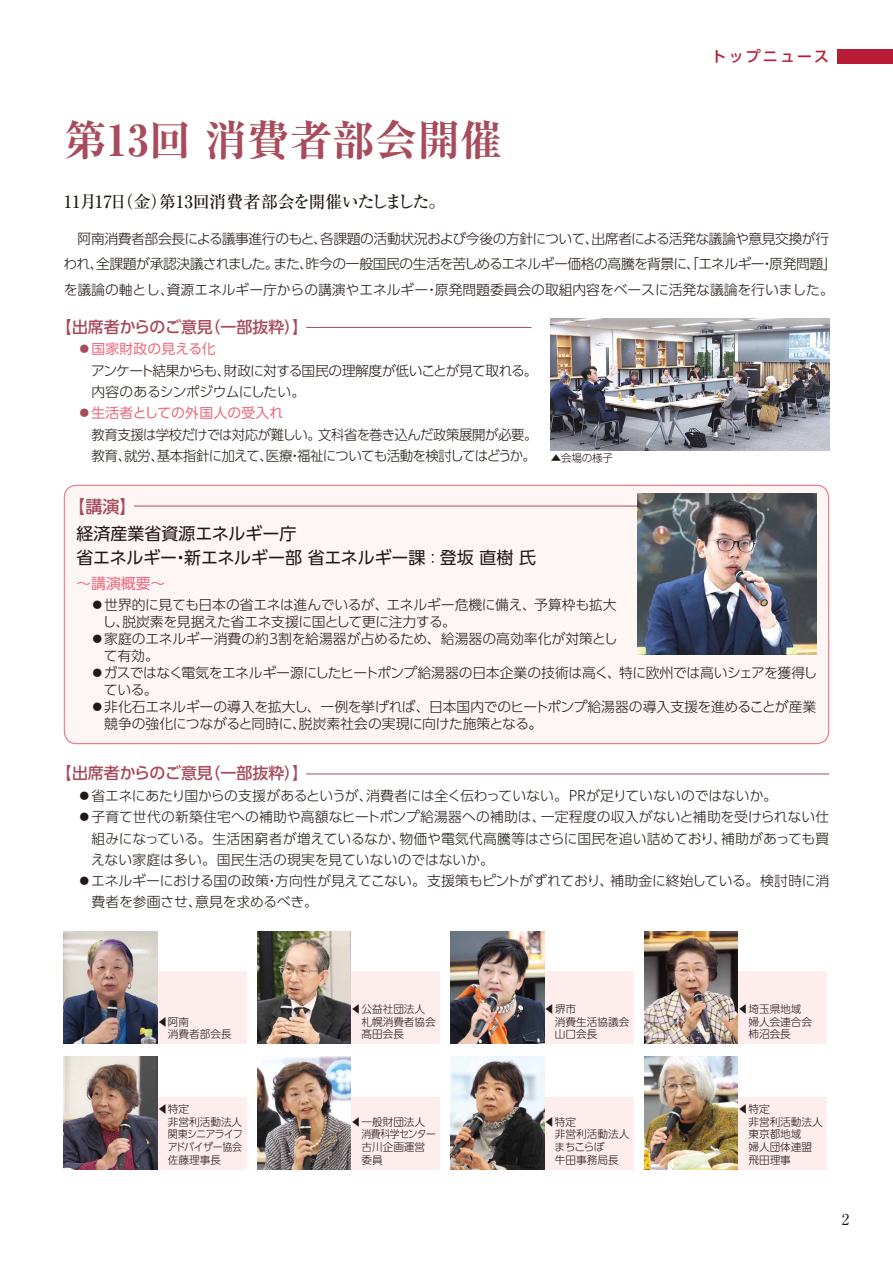
<style>
.page{position:relative;width:893px;height:1263px;background:#fff}
.page>*{position:absolute;margin:0;border:0;box-sizing:border-box;transform-origin:0 0}
.t1{font:700 expanded 42.45px "Ryumin Pro";color:#a84b5c}
.t2{font:16.95px/23.4px "UD Shin Go Pro";letter-spacing:-.015em;color:#221815}
.t3{font:500 16.95px "Ryumin Pro";letter-spacing:-.025em;color:#221815}
.t4{font:500 16.95px "UD Shin Go Pro";color:#a84b5c}
.t5{font:500 15.9px "UD Shin Go Pro";color:#a84b5c}
.t6{font:700 15px "A1 Mincho Std";color:#221815}
.t7{font:500 14.85px "UD Shin Go Pro";letter-spacing:.15em;color:#b81b35}
.t8{font:14.85px "UD Shin Go Pro";color:#ec6d81}
.t9{font:300 13.8px/25.5px "UD Shin Go Pro";letter-spacing:-.02em;color:#221815;text-align:center}
.t10{font:300 13.8px "UD Shin Go Pro";letter-spacing:.015em;color:#221815}
.t11{font:300 13.8px "UD Shin Go Pro";color:#221815}
.t12{font:300 13.8px "UD Shin Go Pro";letter-spacing:-.06em;color:#221815}
.t13{font:300 13.8px "UD Shin Go Pro";letter-spacing:-.05em;color:#221815}
.t14{font:300 13.8px "UD Shin Go Pro";letter-spacing:.005em;color:#221815}
.t15{font:13.8px "UD Shin Go Pro";letter-spacing:.015em;color:#ec6d81}
.t16{font:300 13.8px "UD Shin Go Pro";letter-spacing:-.04em;color:#221815}
.t17{font:300 10.65px/12.8px "UD Shin Go Pro";color:#221815}
.t18{font:300 10.65px/12.8px "UD Shin Go Pro";letter-spacing:-.03em;color:#221815}
.s1{font-weight:300;color:#a84b5c}
.s2{font-weight:300;font-size:14.85px}
.s3{font-weight:400}
</style>
<div class="page">
<div style="left:64px;top:485px;width:765px;height:259px;background:#fef5f5;border-radius:12px"></div>
<div style="left:64px;top:485px;width:765px;height:259px;border:1px solid #ec6d81;border-radius:12px"></div>
<div style="left:64px;top:972px;width:183px;height:72px;background:#fdeeed"></div>
<div style="left:257px;top:972px;width:183px;height:72px;background:#fdeeed"></div>
<div style="left:451px;top:972px;width:183px;height:72px;background:#fdeeed"></div>
<div style="left:644px;top:972px;width:183px;height:72px;background:#fdeeed"></div>
<div style="left:64px;top:1097px;width:183px;height:72px;background:#fdeeed"></div>
<div style="left:257px;top:1097px;width:183px;height:72px;background:#fdeeed"></div>
<div style="left:451px;top:1097px;width:183px;height:72px;background:#fdeeed"></div>
<div style="left:644px;top:1097px;width:183px;height:72px;background:#fdeeed"></div>
<img style="left:64px;top:931px;width:93px;height:113px">
<img style="left:257px;top:931px;width:94px;height:113px">
<img style="left:451px;top:931px;width:93px;height:113px">
<img style="left:644px;top:931px;width:94px;height:113px">
<img style="left:64px;top:1057px;width:93px;height:112px">
<img style="left:257px;top:1057px;width:94px;height:112px">
<img style="left:451px;top:1057px;width:93px;height:112px">
<img style="left:644px;top:1057px;width:94px;height:112px">
<hr style="left:306px;top:327px;width:225px;height:1px;background:#a84b5c">
<hr style="left:306px;top:774px;width:523px;height:1px;background:#a84b5c">
<img style="left:551px;top:319px;width:278px;height:132px">
<hr style="left:134px;top:506px;width:682px;height:1px;background:#a84b5c">
<img style="left:638px;top:493px;width:178px;height:162px">
<div style="left:838px;top:49px;width:55px;height:15px;background:#b81b35"></div>
<p class="t7" style="left:712px;top:44px;width:119px">トップニュース</p>
<h1 class="t1" style="left:64px;top:107px;width:440px">第13回 消費者部会開催</h1>
<p class="t3" style="left:64px;top:189px;width:383px">11月17日（金）第13回消費者部会を開催いたしました。</p>
<p class="t9" style="left:64px;top:225px;width:775px">阿南消費者部会長による議事進行のもと、各課題の活動状況および今後の方針について、出席者による活発な議論や意見交換が行<br>われ、全課題が承認決議されました。また、昨今の一般国民の生活を苦しめるエネルギー価格の高騰を背景に、「エネルギー・原発問題」を議論の軸とし、資源エネルギー庁からの講演やエネルギー・原発問題委員会の取組内容をベースに活発な議論を行いました。</p>
<p class="t5" style="left:56px;top:314px;width:254px">【出席者からのご意見（一部抜粋）】</p>
<p class="t15" style="left:78px;top:338px;width:140px"><span class="s1">◦</span>国家財政の見える化</p>
<p class="t13" style="left:91px;top:359px;width:448px">アンケート結果からも、財政に対する国民の理解度が低いことが見て取れる。</p>
<p class="t16" style="left:91px;top:381px;width:215px">内容のあるシンポジウムにしたい。</p>
<p class="t15" style="left:78px;top:402px;width:207px"><span class="s1">◦</span>生活者としての外国人の受入れ</p>
<p class="t9" style="left:91px;top:421px;width:448px">教育支援は学校だけでは対応が難しい。文科省を巻き込んだ政策展開が必要。</p>
<p class="t12" style="left:91px;top:444px;width:446px">教育、就労、基本指針に加えて、医療・福祉についても活動を検討してはどうか。</p>
<p class="t17" style="left:551px;top:451px;width:64px">▲会場の様子</p>
<p class="t4" style="left:68px;top:492px;width:70px">【講演】</p>
<p class="t2" style="left:77px;top:521px;width:461px">経済産業省資源エネルギー庁<br>省エネルギー・新エネルギー部 省エネルギー課 <span class="s2">：</span>登坂 直樹 氏</p>
<p class="t8" style="left:76px;top:572px;width:91px">～講演概要～</p>
<p class="t9" style="left:90px;top:591px;width:528px">◦世界的に見ても日本の省エネは進んでいるが、エネルギー危機に備え、予算枠も拡大</p>
<p class="t9" style="left:103px;top:608px;width:355px">し、脱炭素を見据えた省エネ支援に国として更に注力する。</p>
<p class="t11" style="left:90px;top:627px;width:529px">◦家庭のエネルギー消費の約3割を給湯器が占めるため、給湯器の高効率化が対策とし</p>
<p class="t9" style="left:104px;top:642px;width:57px">て有効。</p>
<p class="t9" style="left:90px;top:659px;width:729px">◦ガスではなく電気をエネルギー源にしたヒートポンプ給湯器の日本企業の技術は高く、特に欧州では高いシェアを獲得し</p>
<p class="t9" style="left:104px;top:676px;width:55px">ている。</p>
<p class="t9" style="left:90px;top:693px;width:728px">◦非化石エネルギーの導入を拡大し、一例を挙げれば、日本国内でのヒートポンプ給湯器の導入支援を進めることが産業</p>
<p class="t9" style="left:104px;top:710px;width:440px">競争の強化につながると同時に、脱炭素社会の実現に向けた施策となる<span class="s3">。</span></p>
<p class="t5" style="left:56px;top:760px;width:254px">【出席者からのご意見（一部抜粋）】</p>
<p class="t9" style="left:78px;top:782px;width:701px">◦省エネにあたり国からの支援があるというが、消費者には全く伝わっていない。PRが足りていないのではないか。</p>
<p class="t10" style="left:78px;top:806px;width:753px">◦子育て世代の新築住宅への補助や高額なヒートポンプ給湯器への補助は、一定程度の収入がないと補助を受けられない仕</p>
<p class="t9" style="left:91px;top:825px;width:739px">組みになっている。生活困窮者が増えているなか、物価や電気代高騰等はさらに国民を追い詰めており、補助があっても買</p>
<p class="t14" style="left:91px;top:848px;width:404px">えない家庭は多い。国民生活の現実を見ていないのではないか。</p>
<p class="t9" style="left:78px;top:867px;width:753px">◦エネルギーにおける国の政策・方向性が見えてこない。支援策もピントがずれており、補助金に終始している。検討時に消</p>
<p class="t9" style="left:91px;top:889px;width:228px">費者を参画させ、意見を求めるべき。</p>
<p class="t17" style="left:168px;top:1015px;width:65px;text-indent:-11px">◀︎阿南<br>消費者部会長</p>
<p class="t18" style="left:168px;top:1102px;width:77px;text-indent:-10px">◀︎特定<br>非営利活動法人関東シニアライフアドバイザー協会佐藤理事長</p>
<p class="t17" style="left:361px;top:1002px;width:76px;text-indent:-11px">◀︎公益社団法人札幌消費者協会髙田会長</p>
<p class="t17" style="left:361px;top:1115px;width:76px;text-indent:-11px">◀︎一般財団法人消費科学センター古川企画運営委員</p>
<p class="t17" style="left:555px;top:1002px;width:76px;text-indent:-11px">◀ 堺市<br>消費生活協議会山口会長</p>
<p class="t17" style="left:554px;top:1115px;width:76px;text-indent:-10px">◀ 特定<br>非営利活動法人まちこらぼ<br>牛田事務局長</p>
<p class="t17" style="left:748px;top:1002px;width:65px;text-indent:-11px">◀︎埼玉県地域婦人会連合会柿沼会長</p>
<p class="t17" style="left:748px;top:1102px;width:76px;text-indent:-11px">◀︎特定<br>非営利活動法人東京都地域<br>婦人団体連盟飛田理事</p>
<p class="t6" style="left:842px;top:1207px;width:9px">2</p>
</div>
